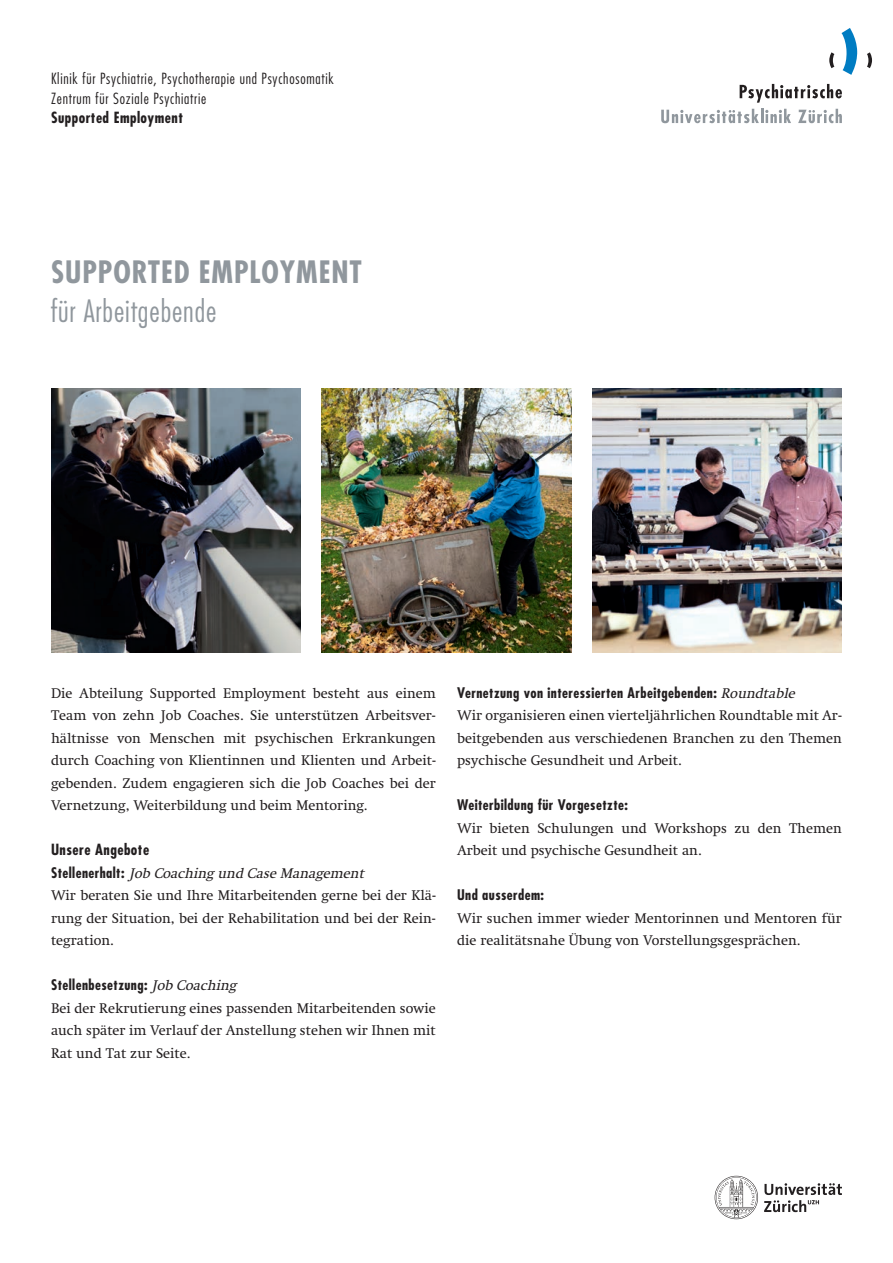
<style>
.page{position:relative;width:893px;height:1263px;background:#fff}
.page>*{position:absolute;margin:0;border:0;box-sizing:border-box;transform-origin:0 0}
.t1{font:700 condensed 30px "Futura Std";letter-spacing:.03em;color:#90979d}
.t2{font:300 condensed 30px "Futura Std";letter-spacing:.03em;color:#90979d}
.t3{font:300 condensed 15px/19.5px "Futura Std";letter-spacing:.05em;color:#231f20}
.t4{font:700 condensed 15px "Futura Std";letter-spacing:.03em;color:#231f20}
.t5{font:14.25px/22.5px "Swift LT Std";color:#231f20;text-align:justify}
.t6{font:700 condensed 14.25px "Futura Std";letter-spacing:.03em;color:#231f20}
.s1{font-family:"Futura Std";font-weight:700;font-stretch:condensed}
.s2{font-style:italic}
.s3{font-family:"Swift LT Std";font-weight:400;font-style:italic;font-stretch:normal}
</style>
<div class="page">
<svg style="left:715px;top:1176px;width:127px;height:43px"></svg>
<svg style="left:829px;top:52px;width:5px;height:16px"></svg>
<svg style="left:867px;top:52px;width:5px;height:16px"></svg>
<svg style="left:841px;top:28px;width:16px;height:47px"></svg>
<svg style="left:740px;top:84px;width:102px;height:19px"></svg>
<svg style="left:661px;top:109px;width:130px;height:14px"></svg>
<svg style="left:798px;top:109px;width:44px;height:14px"></svg>
<img style="left:51px;top:388px;width:250px;height:265px">
<img style="left:592px;top:388px;width:250px;height:265px">
<img style="left:322px;top:388px;width:249px;height:265px">
<p class="t3" style="left:51px;top:69px;width:284px">Klinik für Psychiatrie, Psychotherapie und Psychosomatik<br>Zentrum für Soziale Psychiatrie</p>
<p class="t4" style="left:51px;top:108px;width:133px">Supported Employment</p>
<h1 class="t1" style="left:51px;top:253px;width:312px">SUPPORTED EMPLOYMENT</h1>
<h1 class="t2" style="left:51px;top:293px;width:167px">für Arbeitgebende</h1>
<p class="t5" style="left:51px;top:682px;width:386px">Die Abteilung Supported Employment besteht aus einem Team von zehn Job Coaches. Sie unterstützen Arbeitsver&shy;hältnisse von Menschen mit psychischen Erkrankungen durch Coaching von Klientinnen und Klienten und Arbeit&shy;gebenden. Zudem engagieren sich die Job Coaches bei der Vernetzung, Weiterbildung und beim Mentoring.</p>
<p class="t4" style="left:51px;top:840px;width:100px">Unsere Angebote</p>
<p class="t5" style="left:51px;top:862px;width:386px;text-align:left"><span class="s1">S t e l l e n e r h a l t :</span> <span class="s2">Job Coaching und Case Management<br></span>Wir beraten Sie und Ihre Mitarbeitenden gerne bei der Klä&shy;rung der Situation, bei der Rehabilitation und bei der Rein&shy;tegration.</p>
<p class="t6" style="left:51px;top:976px;width:190px">Stellenbesetzung: <span class="s3">Job Coaching</span></p>
<p class="t5" style="left:51px;top:997px;width:386px">Bei der Rekrutierung eines passenden Mitarbeitenden sowie auch später im Verlauf der Anstellung stehen wir Ihnen mit Rat und Tat zur Seite.</p>
<p class="t6" style="left:457px;top:684px;width:343px">Vernetzung von interessierten Arbeitgebenden: <span class="s3">Roundtable</span></p>
<p class="t5" style="left:457px;top:704px;width:386px">Wir organisieren einen vierteljährlichen Roundtable mit Ar&shy;beitgebenden aus verschiedenen Branchen zu den Themen psychische Gesundheit und Arbeit.</p>
<p class="t6" style="left:457px;top:796px;width:172px">Weiterbildung für Vorgesetzte:</p>
<p class="t5" style="left:457px;top:817px;width:386px">Wir bieten Schulungen und Workshops zu den Themen<br>Arbeit und psychische Gesundheit an.</p>
<p class="t6" style="left:457px;top:886px;width:88px">Und ausserdem:</p>
<p class="t5" style="left:457px;top:907px;width:386px">Wir suchen immer wieder Mentorinnen und Mentoren für die realitätsnahe Übung von Vorstellungsgesprächen.</p>
</div>
